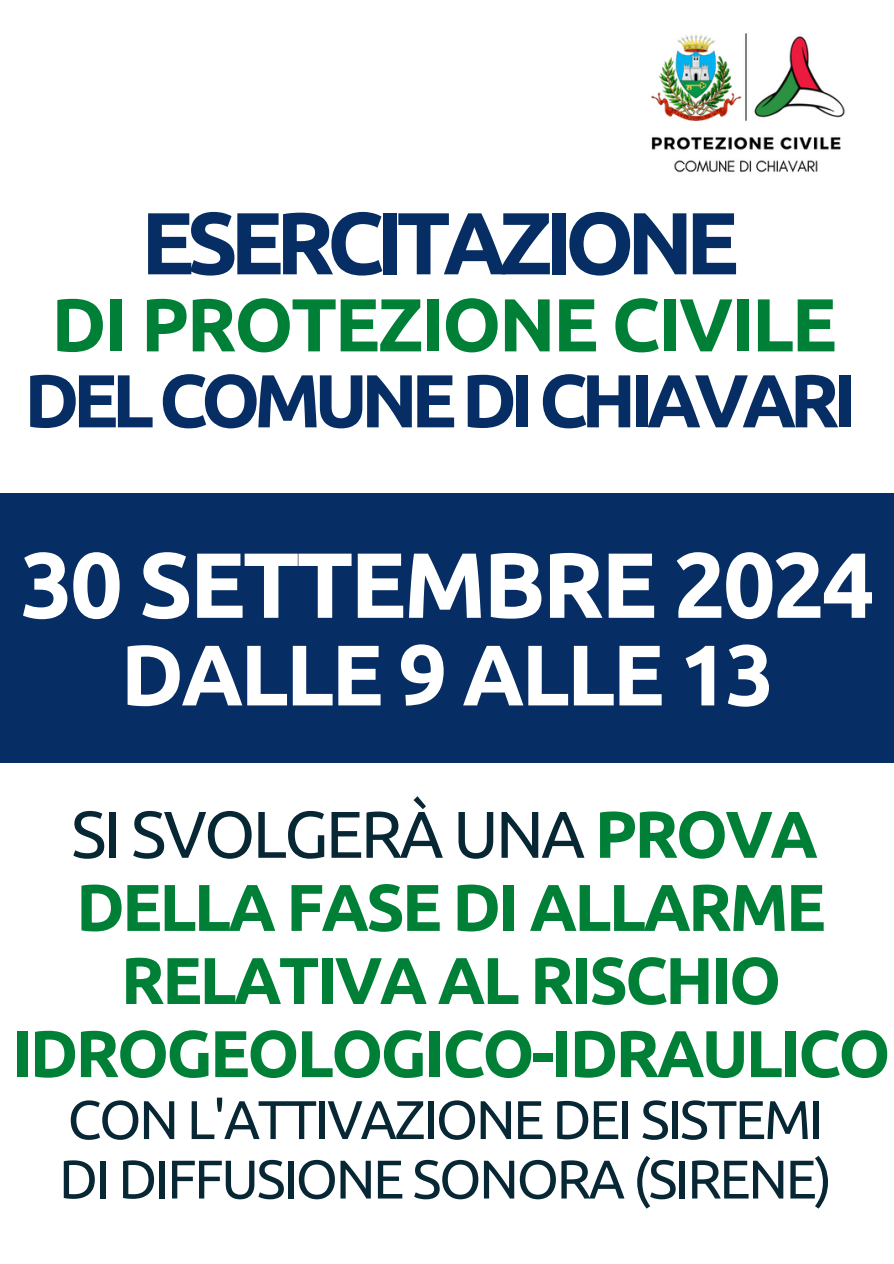
<style>
.page{position:relative;width:894px;height:1264px;background:#fff}
.page>*{position:absolute;margin:0;border:0;box-sizing:border-box;transform-origin:0 0}
.t1{font:700 92.55px "Ubuntu";letter-spacing:-.035em;color:#fff}
.t2{font:700 87.9px "Ubuntu";letter-spacing:-.085em;color:#062e64}
.t3{font:700 85.95px "Ubuntu";letter-spacing:-.035em;color:#fff}
.t4{font:700 75px/75.9px "Ubuntu";letter-spacing:-.035em;color:#062e64;text-align:center}
.t5{font:700 66px/73.1px "Ubuntu";letter-spacing:-.04em;color:#008037;text-align:center}
.t6{font:66px "Ubuntu";letter-spacing:-.04em;color:#082735}
.t7{font:54.45px "Ubuntu";letter-spacing:-.04em;color:#082735}
.s1{color:#008037}
.s2{font-weight:700;color:#008037}
</style>
<div class="page">
<div style="left:0;top:493px;width:893px;height:269px;background:#062e64"></div>
<img style="left:651px;top:33px;width:194px;height:140px">
<p class="t2" style="left:141px;top:192px;width:599px">ESERCITAZIONE</p>
<p class="t4" style="left:24px;top:285px;width:833px"><span class="s1">DI PROTEZIONE CIVILE<br></span>DELCOMUNEDICHIAVARI</p>
<p class="t1" style="left:21px;top:531px;width:855px">30 SETTEMBRE 2024</p>
<p class="t3" style="left:121px;top:625px;width:655px">DALLE 9 ALLE 13</p>
<h2 class="t6" style="left:71px;top:796px;width:748px">SI SVOLGERÀ UNA <span class="s2">PROVA</span></h2>
<h1 class="t5" style="left:76px;top:869px;width:751px">DELLA FASE DI ALLARME<br>RELATIVA AL RISCHIO</h1>
<p class="t5" style="left:12px;top:1016px;width:880px">IDROGEOLOGICO-IDRAULICO</p>
<p class="t7" style="left:68px;top:1088px;width:757px">CON L'ATTIVAZIONE DEI SISTEMI</p>
<p class="t7" style="left:59px;top:1147px;width:774px">DI DIFFUSIONE SONORA (SIRENE)</p>
</div>
